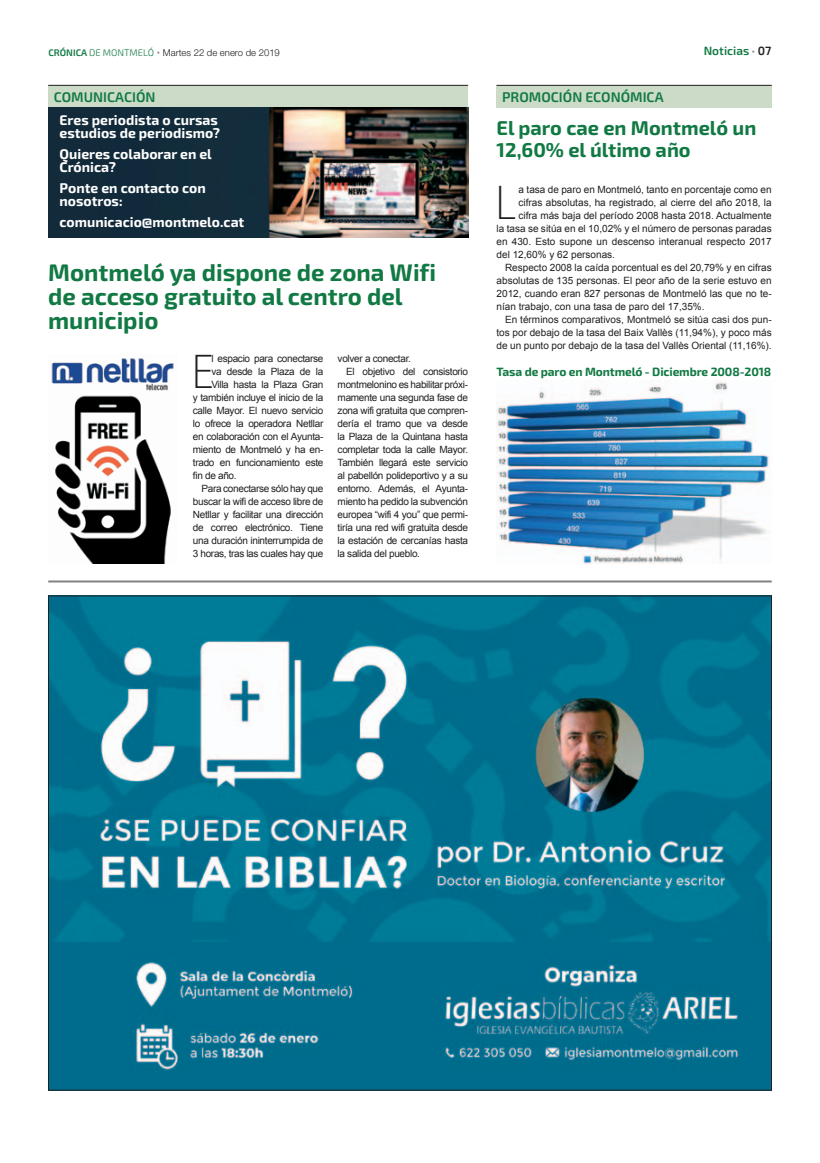
<style>
.page{position:relative;width:820px;height:1163px;background:#fff}
.page>*{position:absolute;margin:0;border:0;box-sizing:border-box;transform-origin:0 0}
.t1{font:100 condensed 46.4px "Helvetica Neue";color:#231f20}
.t2{font:700 24px/24px "Exo 2";color:#117943}
.t3{font:700 20px/22px "Exo 2";color:#117943}
.t4{font:700 14px/13px "Exo 2";color:#fff}
.t5{font:600 14px "Exo 2";color:#117943}
.t6{font:700 12px "Exo 2";letter-spacing:-.01em;color:#117943}
.t7{font:600 12px "Exo 2";color:#117943}
.t8{font:10px "Arial";letter-spacing:-.03em;color:#231f20}
.t9{font:10px "Arial";color:#231f20}
.t10{font:300 9.5px "Helvetica Neue";color:#231f20}
.s1{font-family:"Exo 2";font-weight:600;color:#117943}
.s2{font-family:"Exo 2";color:#117943}
.s3{font-family:"Exo 2";font-weight:700;font-size:13px;color:#8d8b8e}
.s4{font-weight:700;font-size:13px;color:#8d8b8e}
.s5{color:#231f20}
</style>
<div class="page">
<hr style="left:48px;top:580px;width:723px;height:2px;background:#808285">
<img style="left:50px;top:597px;width:719px;height:491px">
<div style="left:48px;top:85px;width:420px;height:24px;background:#cbdbc7"></div>
<div style="left:496px;top:85px;width:275px;height:23px;background:#cbdbc7"></div>
<hr style="left:496px;top:85px;width:275px;height:1px;background:#231f20">
<hr style="left:48px;top:85px;width:420px;height:1px;background:#231f20">
<img style="left:496px;top:381px;width:274px;height:182px">
<img style="left:51px;top:358px;width:123px;height:205px">
<img style="left:48px;top:108px;width:420px;height:130px">
<p class="t10" style="left:48px;top:46px;width:233px"><span class="s1">CRÓNICA</span> <span class="s2">DE MONTMELÓ</span> <span class="s3">·</span> Martes 22 de enero de 2019</p>
<p class="t7" style="left:703px;top:43px;width:69px">Noticias <span class="s4">·</span> <span class="s5">07</span></p>
<h3 class="t5" style="left:54px;top:88px;width:103px">COMUNICACIÓN</h3>
<h3 class="t5" style="left:502px;top:88px;width:163px">PROMOCIÓN ECONÓMICA</h3>
<h3 class="t4" style="left:60px;top:114px;width:162px">Eres periodista o cursas estudios de periodismo?</h3>
<h3 class="t4" style="left:60px;top:148px;width:154px">Quieres colaborar en el<br>Crónica?</h3>
<h3 class="t4" style="left:60px;top:182px;width:148px">Ponte en contacto con nosotros:</h3>
<h3 class="t4" style="left:60px;top:216px;width:186px">comunicacio@montmelo.cat</h3>
<h2 class="t2" style="left:48px;top:261px;width:389px">Montmeló ya dispone de zona Wifi de acceso gratuito al centro del municipio</h2>
<h1 class="t1" style="left:193px;top:346px;width:21px">E</h1>
<p class="t8" style="left:211px;top:352px;width:113px">l espacio para conectarse</p>
<p class="t8" style="left:211px;top:365px;width:113px">va desde la Plaza de la</p>
<p class="t8" style="left:211px;top:378px;width:113px">Villa hasta la Plaza Gran</p>
<p class="t8" style="left:193px;top:391px;width:132px">y también incluye el inicio de la</p>
<p class="t8" style="left:193px;top:404px;width:132px">calle Mayor. El nuevo servicio</p>
<p class="t8" style="left:193px;top:417px;width:132px">lo ofrece la operadora Netllar</p>
<p class="t8" style="left:193px;top:430px;width:132px">en colaboración con el Ayunta-</p>
<p class="t8" style="left:193px;top:443px;width:132px">miento de Montmeló y ha en-</p>
<p class="t8" style="left:193px;top:456px;width:132px">trado en funcionamiento este</p>
<p class="t8" style="left:193px;top:469px;width:45px">fin de año.</p>
<p class="t8" style="left:201px;top:482px;width:123px">Para conectarse sólo hay que</p>
<p class="t8" style="left:193px;top:495px;width:132px">buscar la wifi de acceso libre de</p>
<p class="t8" style="left:193px;top:508px;width:132px">Netllar y facilitar una dirección</p>
<p class="t8" style="left:193px;top:521px;width:132px">de correo electrónico. Tiene</p>
<p class="t8" style="left:193px;top:534px;width:132px">una duración ininterrumpida de</p>
<p class="t8" style="left:193px;top:547px;width:132px">3 horas, tras las cuales hay que</p>
<p class="t8" style="left:337px;top:352px;width:75px">volver a conectar.</p>
<p class="t8" style="left:346px;top:365px;width:123px">El objetivo del consistorio</p>
<p class="t8" style="left:337px;top:378px;width:132px">montmelonino es habilitar próxi-</p>
<p class="t8" style="left:337px;top:391px;width:132px">mamente una segunda fase de</p>
<p class="t8" style="left:337px;top:404px;width:132px">zona wifi gratuita que compren-</p>
<p class="t8" style="left:337px;top:417px;width:132px">dería el tramo que va desde</p>
<p class="t8" style="left:337px;top:430px;width:132px">la Plaza de la Quintana hasta</p>
<p class="t8" style="left:337px;top:443px;width:132px">completar toda la calle Mayor.</p>
<p class="t8" style="left:337px;top:456px;width:132px">También llegará este servicio</p>
<p class="t8" style="left:337px;top:469px;width:132px">al pabellón polideportivo y a su</p>
<p class="t8" style="left:337px;top:482px;width:132px">entorno. Además, el Ayunta-</p>
<p class="t8" style="left:337px;top:495px;width:132px">miento ha pedido la subvención</p>
<p class="t8" style="left:337px;top:508px;width:132px">europea “wifi 4 you” que permi-</p>
<p class="t8" style="left:337px;top:521px;width:132px">tiría una red wifi gratuita desde</p>
<p class="t8" style="left:337px;top:534px;width:132px">la estación de cercanías hasta</p>
<p class="t8" style="left:337px;top:547px;width:84px">la salida del pueblo.</p>
<h3 class="t3" style="left:496px;top:117px;width:261px">El paro cae en Montmeló un<br>12,60% el último año</h3>
<h1 class="t1" style="left:496px;top:177px;width:21px">L</h1>
<p class="t9" style="left:518px;top:183px;width:254px">a tasa de paro en Montmeló, tanto en porcentaje como en</p>
<p class="t9" style="left:518px;top:196px;width:254px">cifras absolutas, ha registrado, al cierre del año 2018, la</p>
<p class="t9" style="left:518px;top:209px;width:254px">cifra más baja del período 2008 hasta 2018. Actualmente</p>
<p class="t9" style="left:496px;top:222px;width:276px">la tasa se sitúa en el 10,02% y el número de personas paradas</p>
<p class="t9" style="left:496px;top:235px;width:276px">en 430. Esto supone un descenso interanual respecto 2017</p>
<p class="t9" style="left:496px;top:248px;width:120px">del 12,60% y 62 personas.</p>
<p class="t9" style="left:505px;top:261px;width:268px">Respecto 2008 la caída porcentual es del 20,79% y en cifras</p>
<p class="t9" style="left:496px;top:274px;width:276px">absolutas de 135 personas. El peor año de la serie estuvo en</p>
<p class="t9" style="left:496px;top:287px;width:276px">2012, cuando eran 827 personas de Montmeló las que no te-</p>
<p class="t9" style="left:496px;top:300px;width:209px">nían trabajo, con una tasa de paro del 17,35%.</p>
<p class="t9" style="left:505px;top:313px;width:268px">En términos comparativos, Montmeló se sitúa casi dos pun-</p>
<p class="t9" style="left:496px;top:326px;width:276px">tos por debajo de la tasa del Baix Vallès (11,94%), y poco más</p>
<p class="t9" style="left:496px;top:339px;width:276px">de un punto por debajo de la tasa del Vallès Oriental (11,16%).</p>
<p class="t6" style="left:496px;top:365px;width:276px">Tasa de paro en Montmeló - Diciembre 2008-2018</p>
</div>
